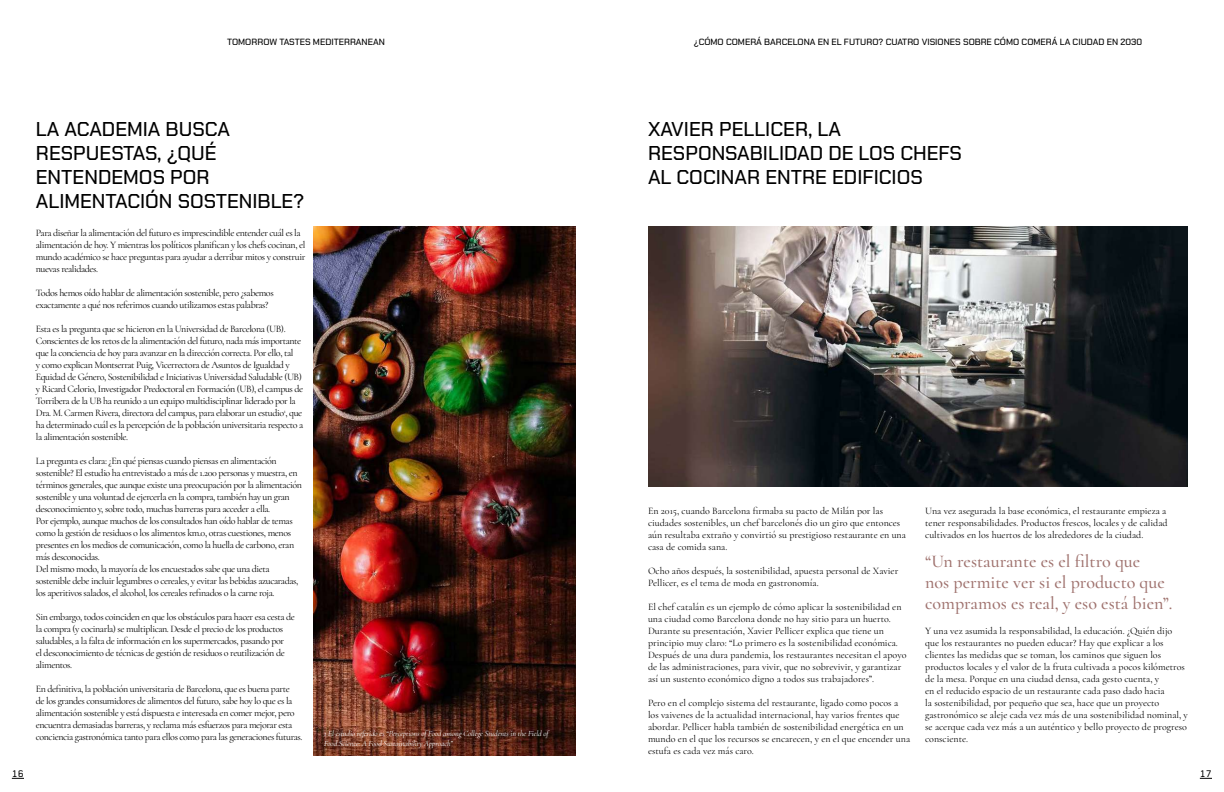
<style>
.page{position:relative;width:1224px;height:792px;background:#fff}
.page>*{position:absolute;margin:0;border:0;box-sizing:border-box;transform-origin:0 0}
.t1{font:500 20px/24px "Chakra Petch";color:#000}
.t2{font:500 18px/21px "Cormorant";color:#9f726e}
.t3{font:10px/12px "Cormorant";letter-spacing:-.04em;color:#000}
.t4{font:10px/12px "Cormorant";color:#000}
.t5{font:500 10px "Foundry Gridnik";color:#000}
.t6{font:500 9px "Chakra Petch";color:#000}
.t7{font:italic 8px/9.6px "Cormorant";letter-spacing:-.01em;color:#fff}
</style>
<div class="page">
<svg style="left:12px;top:778px;width:12px;height:1px"></svg>
<svg style="left:1200px;top:778px;width:12px;height:1px"></svg>
<img style="left:313px;top:227px;width:263px;height:529px">
<img style="left:648px;top:227px;width:540px;height:259px">
<p class="t6" style="left:227px;top:37px;width:159px">TOMORROW TASTES MEDITERRANEAN</p>
<p class="t6" style="left:694px;top:37px;width:450px">¿CÓMO COMERÁ BARCELONA EN EL FUTURO? CUATRO VISIONES SOBRE CÓMO COMERÁ LA CIUDAD EN 2030</p>
<h1 class="t1" style="left:36px;top:117px;width:270px">LA ACADEMIA BUSCA<br>RESPUESTAS, ¿QUÉ<br>ENTENDEMOS POR<br>ALIMENTACIÓN SOSTENIBLE?</h1>
<p class="t3" style="left:36px;top:227px;width:271px">Para diseñar la alimentación del futuro es imprescindible entender cuál es la alimentación de hoy. Y mientras los políticos planifican y los chefs cocinan, el mundo académico se hace preguntas para ayudar a derribar mitos y construir nuevas realidades.</p>
<p class="t3" style="left:36px;top:287px;width:239px">Todos hemos oído hablar de alimentación sostenible, pero ¿sabemos exactamente a qué nos referimos cuando utilizamos estas palabras?</p>
<p class="t3" style="left:36px;top:323px;width:269px">Esta es la pregunta que se hicieron en la Universidad de Barcelona (UB).<br>Conscientes de los retos de la alimentación del futuro, nada más importante que la conciencia de hoy para avanzar en la dirección correcta. Por ello, tal<br>y como explican Montserrat Puig, Vicerrectora de Asuntos de Igualdad y Equidad de Género, Sostenibilidad e Iniciativas Universidad Saludable (UB) y Ricard Celorio, Investigador Predoctoral en Formación (UB), el campus de Torribera de la UB ha reunido a un equipo multidisciplinar liderado por la Dra. M. Carmen Rivera, directora del campus, para elaborar un estudio<sup>1</sup>, que ha determinado cuál es la percepción de la población universitaria respecto a la alimentación sostenible.</p>
<p class="t3" style="left:36px;top:455px;width:268px">La pregunta es clara: ¿En qué piensas cuando piensas en alimentación sostenible? El estudio ha entrevistado a más de 1.200 personas y muestra, en términos generales, que aunque existe una preocupación por la alimentación sostenible y una voluntad de ejercerla en la compra, también hay un gran desconocimiento y, sobre todo, muchas barreras para acceder a ella.<br>Por ejemplo, aunque muchos de los consultados han oído hablar de temas como la gestión de residuos o los alimentos km.0, otras cuestiones, menos presentes en los medios de comunicación, como la huella de carbono, eran más desconocidas.<br>Del mismo modo, la mayoría de los encuestados sabe que una dieta sostenible debe incluir legumbres o cereales, y evitar las bebidas azucaradas, los aperitivos salados, el alcohol, los cereales refinados o la carne roja.</p>
<p class="t3" style="left:36px;top:611px;width:261px">Sin embargo, todos coinciden en que los obstáculos para hacer esa cesta de la compra (y cocinarla) se multiplican. Desde el precio de los productos saludables, a la falta de información en los supermercados, pasando por<br>el desconocimiento de técnicas de gestión de residuos o reutilización de alimentos.</p>
<p class="t3" style="left:36px;top:683px;width:268px">En definitiva, la población universitaria de Barcelona, que es buena parte<br>de los grandes consumidores de alimentos del futuro, sabe hoy lo que es la alimentación sostenible y está dispuesta e interesada en comer mejor, pero encuentra demasiadas barreras, y reclama más esfuerzos para mejorar esta conciencia gastronómica tanto para ellos como para las generaciones futuras.</p>
<p class="t7" style="left:324px;top:728px;width:226px">1 El estudio referido es “Perceptions of Food among College Students in the Field of<br>Food Science: A Food Sustainability Approach”</p>
<h1 class="t1" style="left:648px;top:117px;width:316px">XAVIER PELLICER, LA<br>RESPONSABILIDAD DE LOS CHEFS<br>AL COCINAR ENTRE EDIFICIOS</h1>
<p class="t4" style="left:648px;top:504px;width:259px">En 2015, cuando Barcelona firmaba su pacto de Milán por las ciudades sostenibles, un chef barcelonés dio un giro que entonces aún resultaba extraño y convirtió su prestigioso restaurante en una casa de comida sana.</p>
<p class="t4" style="left:648px;top:564px;width:252px">Ocho años después, la sostenibilidad, apuesta personal de Xavier<br>Pellicer, es el tema de moda en gastronomía.</p>
<p class="t4" style="left:648px;top:600px;width:260px">El chef catalán es un ejemplo de cómo aplicar la sostenibilidad en una ciudad como Barcelona donde no hay sitio para un huerto.<br>Durante su presentación, Xavier Pellicer explica que tiene un principio muy claro: “Lo primero es la sostenibilidad económica.<br>Después de una dura pandemia, los restaurantes necesitan el apoyo de las administraciones, para vivir, que no sobrevivir, y garantizar así un sustento económico digno a todos sus trabajadores”.</p>
<p class="t4" style="left:648px;top:696px;width:264px">Pero en el complejo sistema del restaurante, ligado como pocos a los vaivenes de la actualidad internacional, hay varios frentes que abordar. Pellicer habla también de sostenibilidad energética en un mundo en el que los recursos se encarecen, y en el que encender una estufa es cada vez más caro.</p>
<p class="t4" style="left:925px;top:504px;width:244px">Una vez asegurada la base económica, el restaurante empieza a tener responsabilidades. Productos frescos, locales y de calidad cultivados en los huertos de los alrededores de la ciudad.</p>
<h2 class="t2" style="left:925px;top:550px;width:249px">“Un restaurante es el filtro que<br>nos permite ver si el producto que compramos es real, y eso está bien”.</h2>
<p class="t4" style="left:925px;top:624px;width:264px">Y una vez asumida la responsabilidad, la educación. ¿Quién dijo que los restaurantes no pueden educar? Hay que explicar a los clientes las medidas que se toman, los caminos que siguen los productos locales y el valor de la fruta cultivada a pocos kilómetros de la mesa. Porque en una ciudad densa, cada gesto cuenta, y<br>en el reducido espacio de un restaurante cada paso dado hacia<br>la sostenibilidad, por pequeño que sea, hace que un proyecto gastronómico se aleje cada vez más de una sostenibilidad nominal, y se acerque cada vez más a un auténtico y bello proyecto de progreso consciente.</p>
<p class="t5" style="left:12px;top:769px;width:14px">16</p>
<p class="t5" style="left:1200px;top:769px;width:14px">17</p>
</div>
